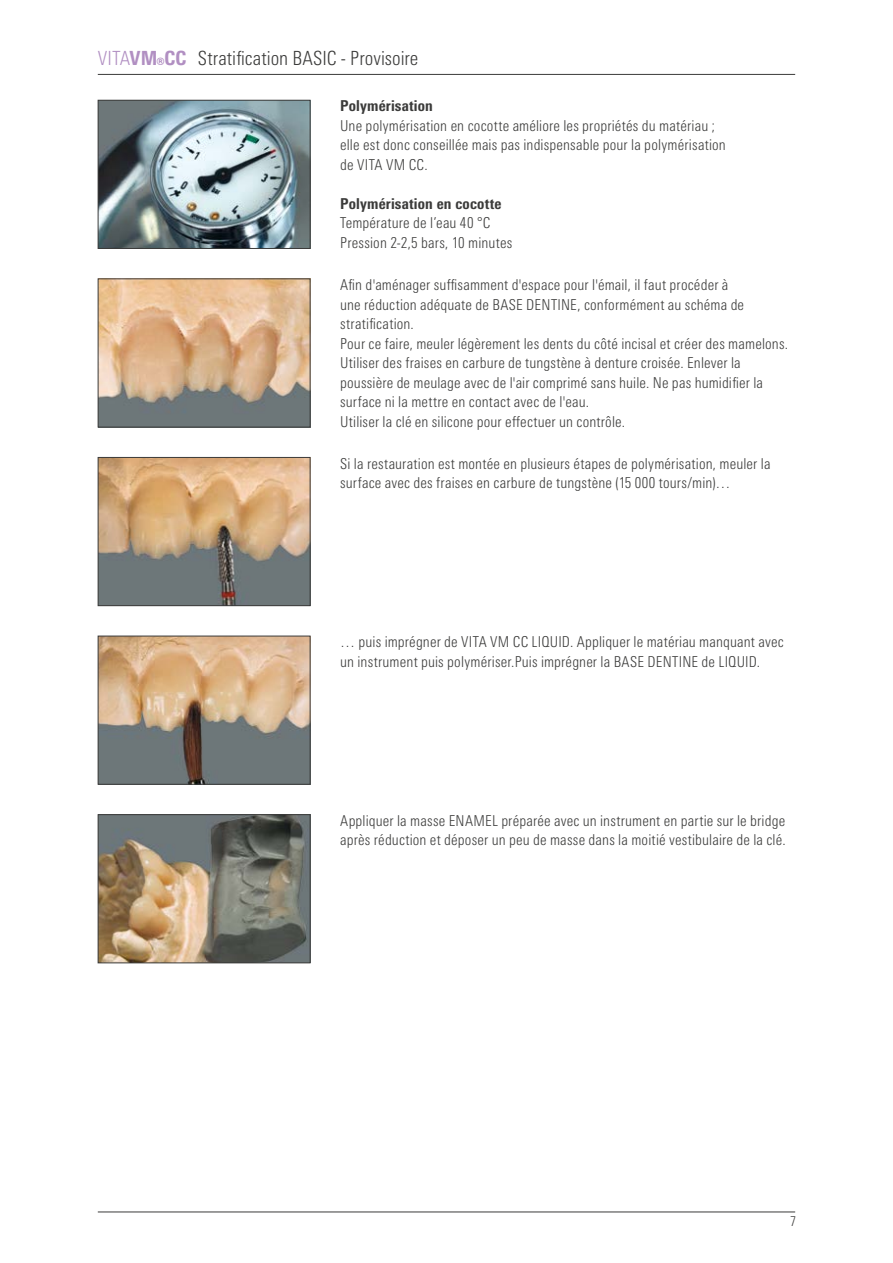
<style>
.page{position:relative;width:893px;height:1263px;background:#fff}
.page>*{position:absolute;margin:0;border:0;box-sizing:border-box;transform-origin:0 0}
.t1{font:300 condensed 19.5px "Univers Next Pro";color:#3b3b3a}
.t2{font:800 condensed 19.5px "Univers Next Pro";color:#b18fc2}
.t3{font:300 condensed 15px/19.5px "Univers Next Pro";letter-spacing:.01em;color:#3b3b3a}
.t4{font:800 condensed 15px "Univers Next Pro";letter-spacing:.01em;color:#3b3b3a}
.t5{font:300 condensed 13.5px "Univers Next Pro";color:#3b3b3a}
.s1{font-weight:300}
</style>
<div class="page">
<hr style="left:98px;top:74px;width:697px;height:1px;background:#3b3b3a">
<hr style="left:98px;top:1212px;width:697px;height:1px;background:#3b3b3a">
<img style="left:100px;top:102px;width:208px;height:145px">
<div style="left:98px;top:100px;width:212px;height:149px;border:1px solid #3b3b3a"></div>
<img style="left:100px;top:459px;width:208px;height:145px">
<div style="left:98px;top:457px;width:212px;height:149px;border:1px solid #3b3b3a"></div>
<img style="left:100px;top:638px;width:208px;height:144px">
<div style="left:98px;top:636px;width:212px;height:148px;border:1px solid #3b3b3a"></div>
<img style="left:100px;top:816px;width:208px;height:145px">
<div style="left:98px;top:814px;width:212px;height:149px;border:1px solid #3b3b3a"></div>
<img style="left:100px;top:281px;width:208px;height:144px">
<div style="left:98px;top:279px;width:212px;height:148px;border:1px solid #3b3b3a"></div>
<h1 class="t2" style="left:98px;top:46px;width:90px"><span class="s1">VITA</span>VM®CC</h1>
<h1 class="t1" style="left:198px;top:47px;width:222px">Stratification BASIC - Provisoire</h1>
<p class="t4" style="left:340px;top:97px;width:94px">Polymérisation</p>
<p class="t3" style="left:340px;top:116px;width:387px">Une polymérisation en cocotte améliore les propriétés du matériau ; elle est donc conseillée mais pas indispensable pour la polymérisation de VITA VM CC.</p>
<p class="t4" style="left:340px;top:195px;width:163px">Polymérisation en cocotte</p>
<p class="t3" style="left:340px;top:213px;width:174px">Température de l’eau 40 °C<br>Pression 2-2,5 bars, 10 minutes</p>
<p class="t3" style="left:340px;top:275px;width:449px">Afin d'aménager suffisamment d'espace pour l'émail, il faut procéder à<br>une réduction adéquate de BASE DENTINE, conformément au schéma de stratification.<br>Pour ce faire, meuler légèrement les dents du côté incisal et créer des mamelons.<br>Utiliser des fraises en carbure de tungstène à denture croisée. Enlever la poussière de meulage avec de l'air comprimé sans huile. Ne pas humidifier la surface ni la mettre en contact avec de l'eau.<br>Utiliser la clé en silicone pour effectuer un contrôle.</p>
<p class="t3" style="left:340px;top:454px;width:432px">Si la restauration est montée en plusieurs étapes de polymérisation, meuler la surface avec des fraises en carbure de tungstène (15 000 tours/min)…</p>
<p class="t3" style="left:340px;top:632px;width:445px">… puis imprégner de VITA VM CC LIQUID. Appliquer le matériau manquant avec un instrument puis polymériser.Puis imprégner la BASE DENTINE de LIQUID.</p>
<p class="t3" style="left:340px;top:811px;width:447px">Appliquer la masse ENAMEL préparée avec un instrument en partie sur le bridge après réduction et déposer un peu de masse dans la moitié vestibulaire de la clé.</p>
<p class="t5" style="left:790px;top:1214px;width:7px">7</p>
</div>
